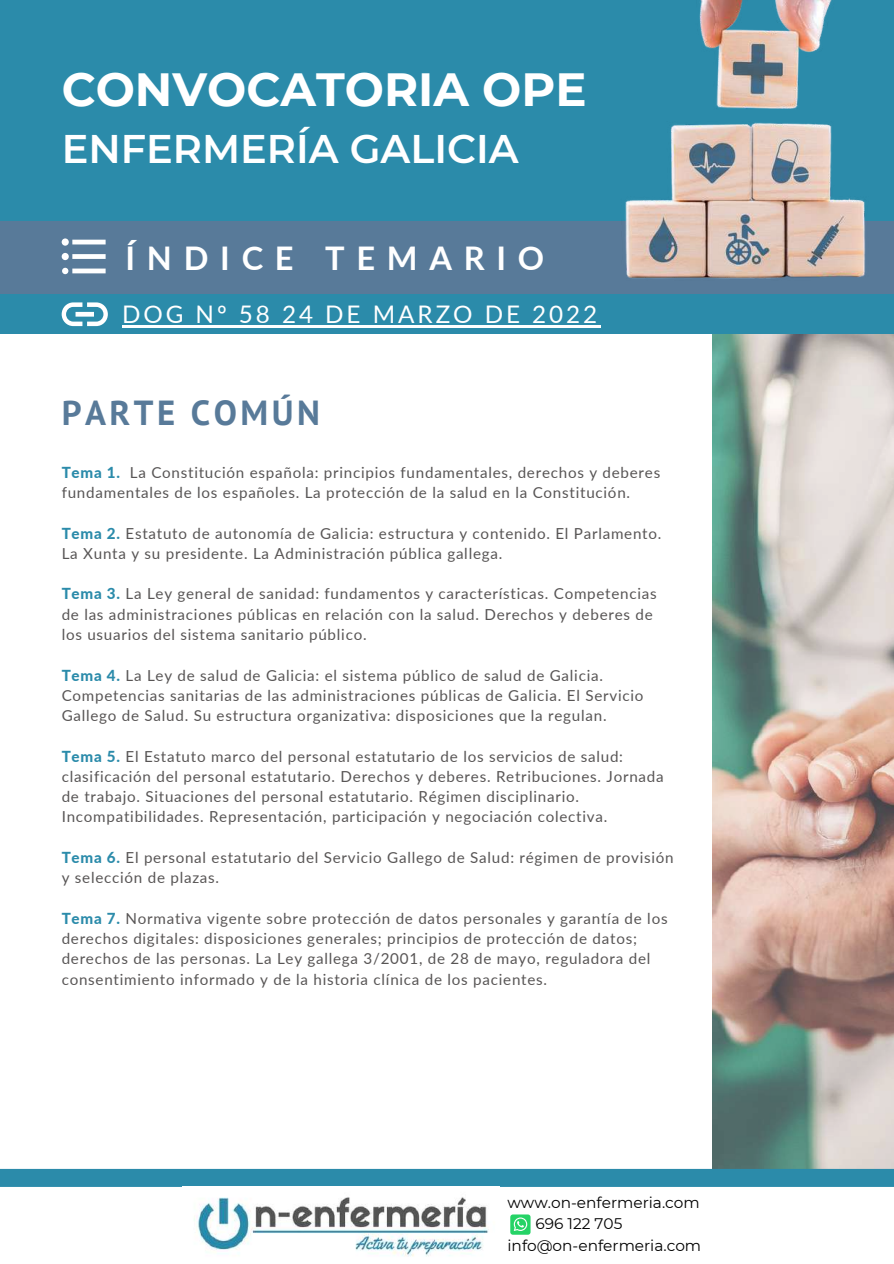
<style>
.page{position:relative;width:894px;height:1264px;background:#fff}
.page>*{position:absolute;margin:0;border:0;box-sizing:border-box;transform-origin:0 0}
.t1{font:700 46.5px "Montserrat";color:#fff}
.t2{font:600 39.9px "Montserrat";color:#fff}
.t3{font:700 34.65px "PT Sans";letter-spacing:.1em;color:#587a99}
.t4{font:700 32.55px "Lato";letter-spacing:.36em;color:#fff}
.t5{font:24.15px "Lato";letter-spacing:.12em;color:#fff}
.t6{font:700 21.15px "PT Sans";letter-spacing:.1em;color:#fff}
.t7{font:15.3px "Montserrat";color:#000}
.t8{font:15.15px/20.2px "Lato";letter-spacing:.05em;color:#585555}
.s1{font-weight:800;color:#2b8baa}
</style>
<div class="page">
<img style="left:712px;top:334px;width:181px;height:834px">
<div style="left:0;top:0;width:893px;height:273px;background:#2b8baa"></div>
<div style="left:0;top:221px;width:893px;height:74px;background:#587a99"></div>
<img style="left:625px;top:0;width:241px;height:279px">
<svg style="left:62px;top:238px;width:44px;height:36px"></svg>
<div style="left:0;top:294px;width:893px;height:40px;background:#2b8baa"></div>
<svg style="left:62px;top:302px;width:46px;height:24px"></svg>
<div style="left:0;top:1168px;width:893px;height:18px;background:#2b8baa"></div>
<img style="left:194px;top:1197px;width:295px;height:60px">
<div style="left:510px;top:1214px;width:20px;height:20px;background:#25d366;border-radius:3px"></div>
<svg style="left:513px;top:1217px;width:14px;height:13px"></svg>
<hr style="left:122px;top:325px;width:478px;height:2px;background:#fff">
<h1 class="t1" style="left:62px;top:61px;width:526px">CONVOCATORIA OPE</h1>
<h2 class="t2" style="left:62px;top:125px;width:458px">ENFERMERÍA GALICIA</h2>
<h3 class="t6" style="left:74px;top:134px;width:280px">ALEVINES A LA PARRILLA</h3>
<h3 class="t4" style="left:125px;top:238px;width:420px">ÍNDICE TEMARIO</h3>
<h3 class="t5" style="left:122px;top:299px;width:476px">DOG Nº 58 24 DE MARZO DE 2022</h3>
<h3 class="t3" style="left:62px;top:389px;width:260px">PARTE COMÚN</h3>
<p class="t8" style="left:62px;top:462px;width:600px"><span class="s1">Tema 1.</span> La Constitución española: principios fundamentales, derechos y deberes fundamentales de los españoles. La protección de la salud en la Constitución.</p>
<p class="t8" style="left:62px;top:522px;width:601px"><span class="s1">Tema 2.</span> Estatuto de autonomía de Galicia: estructura y contenido. El Parlamento.<br>La Xunta y su presidente. La Administración pública gallega.</p>
<p class="t8" style="left:62px;top:583px;width:596px"><span class="s1">Tema 3.</span> La Ley general de sanidad: fundamentos y características. Competencias de las administraciones públicas en relación con la salud. Derechos y deberes de los usuarios del sistema sanitario público.</p>
<p class="t8" style="left:62px;top:664px;width:583px"><span class="s1">Tema 4.</span> La Ley de salud de Galicia: el sistema público de salud de Galicia.<br>Competencias sanitarias de las administraciones públicas de Galicia. El Servicio<br>Gallego de Salud. Su estructura organizativa: disposiciones que la regulan.</p>
<p class="t8" style="left:62px;top:745px;width:603px"><span class="s1">Tema 5.</span> El Estatuto marco del personal estatutario de los servicios de salud: clasificación del personal estatutario. Derechos y deberes. Retribuciones. Jornada de trabajo. Situaciones del personal estatutario. Régimen disciplinario.<br>Incompatibilidades. Representación, participación y negociación colectiva.</p>
<p class="t8" style="left:62px;top:847px;width:613px"><span class="s1">Tema 6.</span> El personal estatutario del Servicio Gallego de Salud: régimen de provisión y selección de plazas.</p>
<p class="t8" style="left:62px;top:907px;width:607px"><span class="s1">Tema 7.</span> Normativa vigente sobre protección de datos personales y garantía de los derechos digitales: disposiciones generales; principios de protección de datos; derechos de las personas. La Ley gallega 3/2001, de 28 de mayo, reguladora del consentimiento informado y de la historia clínica de los pacientes.</p>
<p class="t7" style="left:507px;top:1193px;width:194px">www.on-enfermeria.com</p>
<p class="t7" style="left:535px;top:1214px;width:88px">696 122 705</p>
<p class="t7" style="left:507px;top:1235px;width:195px">info@on-enfermeria.com</p>
</div>
